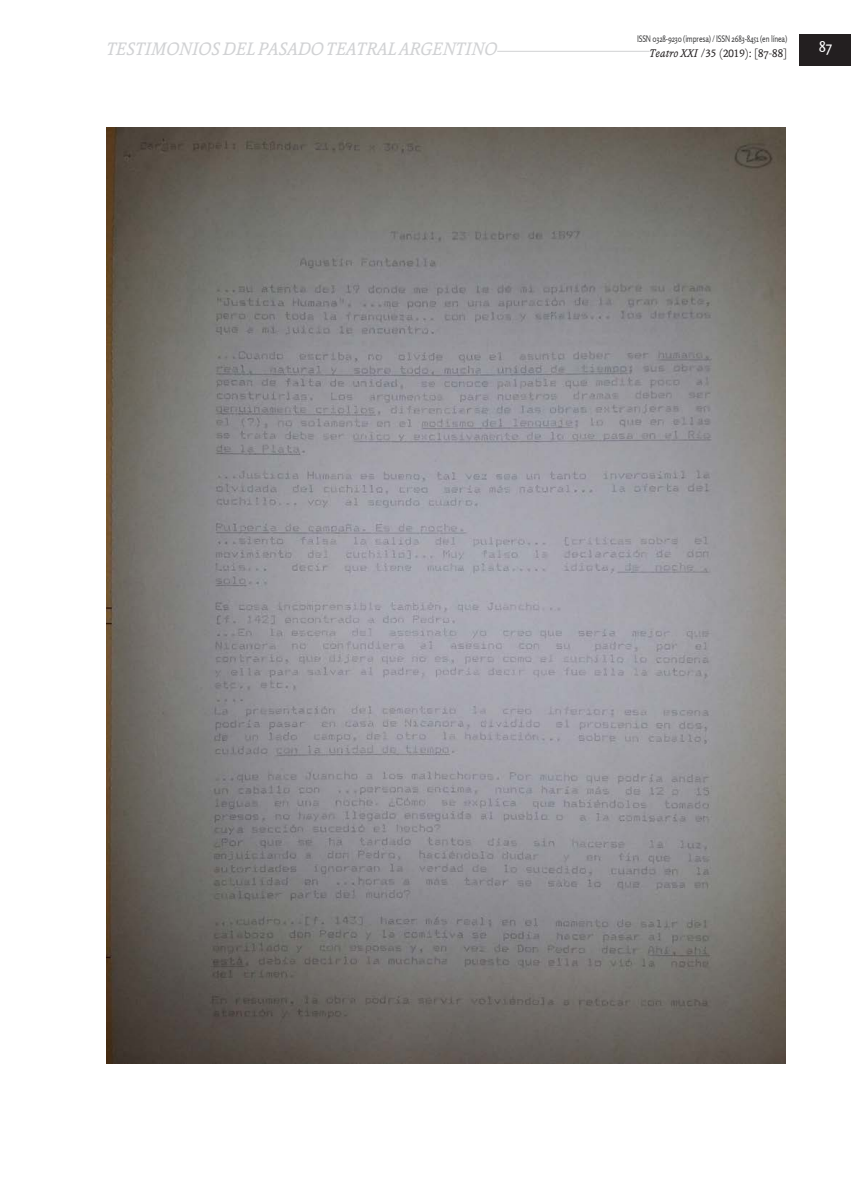
<style>
.page{position:relative;width:851px;height:1191px;background:#fff}
.page>*{position:absolute;margin:0;border:0;box-sizing:border-box;transform-origin:0 0}
.t1{font:italic 19.5px "Andralis ND Os F";letter-spacing:-.01em;color:#d1d2d4}
.t2{font:15px "Rosario";color:#fff}
.t3{font:12px "Andralis NDSC";color:#231f20}
.t4{font:9px "Rosario";letter-spacing:-.02em;color:#3e3e3f;scale:.8 1}
.s1{font-family:"Andralis ND Os F";font-style:italic}
.s2{font-family:"Andralis ND Os F"}
</style>
<div class="page">
<hr style="left:112px;top:51px;width:664px;height:1px;background:#d1d2d4">
<div style="left:649px;top:46px;width:138px;height:15px;background:#fff"></div>
<div style="left:799px;top:35px;width:51px;height:31px;background:#231f20"></div>
<div style="left:106px;top:34px;width:391px;height:30px;background:#fff"></div>
<img style="left:106px;top:128px;width:679px;height:935px">
<p class="t4" style="left:637px;top:34px;width:189px">ISSN 0328-9230 (impresa) / ISSN 2683-8451 (en línea)</p>
<h3 class="t3" style="left:649px;top:46px;width:139px"><span class="s1">Teatro XXI</span> /35 (2019): <span class="s2">[87-88]</span></h3>
<h1 class="t1" style="left:106px;top:39px;width:392px">TESTIMONIOS DEL PASADO TEATRAL ARGENTINO</h1>
<h2 class="t2" style="left:818px;top:38px;width:15px">87</h2>
</div>
